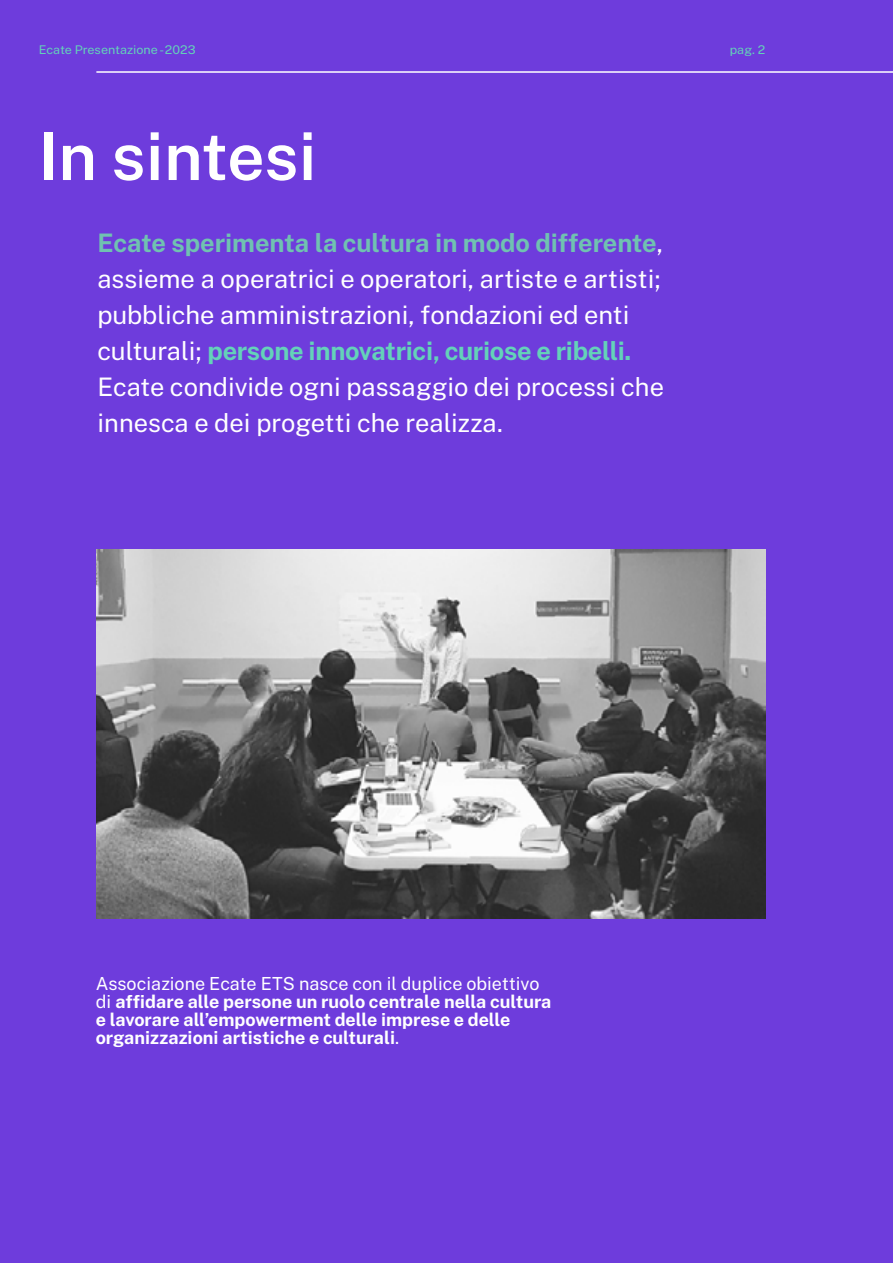
<style>
.page{position:relative;width:893px;height:1263px;background:#6e3cdc}
.page>*{position:absolute;margin:0;border:0;box-sizing:border-box;transform-origin:0 0}
.t1{font:600 66px "Public Sans";color:#fff}
.t2{font:25.5px/36px "Public Sans";color:#fff}
.t3{font:700 18px/18px "Public Sans";color:#fff}
.t4{font:12px "Public Sans";color:#64d2b9;scale:1.05 1}
.s1{font-weight:700;color:#70c2b1}
.s2{font-weight:700;color:#64d2b9}
.s3{font-weight:400}
</style>
<div class="page">
<img style="left:96px;top:549px;width:669px;height:369px">
<hr style="left:96px;top:71px;width:797px;height:2px;background:#fff">
<p class="t4" style="left:39px;top:41px;width:151px">Ecate Presentazione - 2023</p>
<p class="t4" style="left:730px;top:41px;width:35px">pag. 2</p>
<h1 class="t1" style="left:39px;top:108px;width:279px">In sintesi</h1>
<p class="t2" style="left:97px;top:223px;width:568px"><span class="s1">Ecate sperimenta la cultura in modo differente</span>, assieme a operatrici e operatori, artiste e artisti; pubbliche amministrazioni, fondazioni ed enti culturali; <span class="s2">persone innovatrici, curiose e ribelli.<br></span>Ecate condivide ogni passaggio dei processi che innesca e dei progetti che realizza.</p>
<p class="t3" style="left:96px;top:973px;width:457px"><span class="s3">Associazione Ecate ETS nasce con il duplice obiettivo di</span> affidare alle persone un ruolo centrale nella cultura e lavorare all’empowerment delle imprese e delle organizzazioni artistiche e culturali<span class="s3">.</span></p>
</div>
